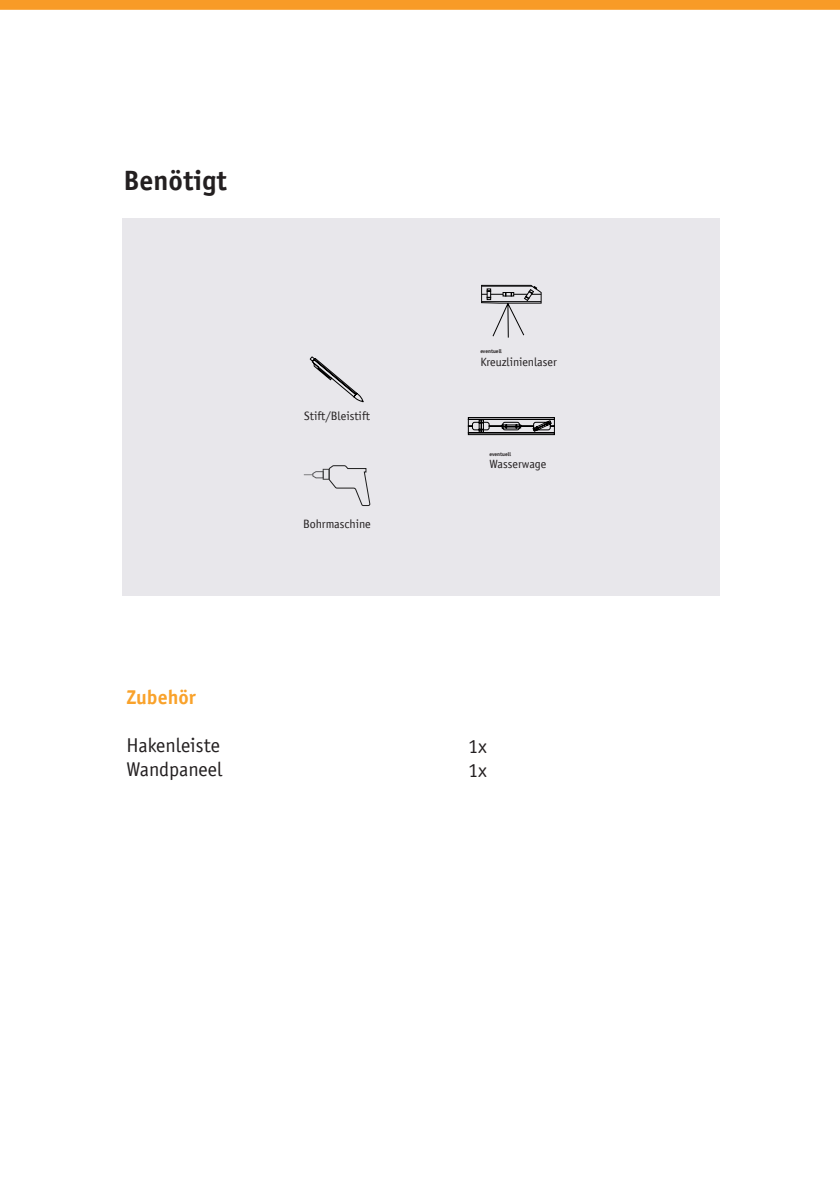
<style>
.page{position:relative;width:840px;height:1191px;background:#fff}
.page>*{position:absolute;margin:0;border:0;box-sizing:border-box;transform-origin:0 0}
.t1{font:700 28px "Officina Sans Std";color:#231f20}
.t2{font:20px "Officina Sans LT";color:#231f20}
.t3{font:700 20px "Officina Sans Std";color:#f9a22b}
.t4{font:12px "Officina Sans LT";color:#231f20}
.t5{font:700 5.4px "Officina Sans Std";color:#231f20}
</style>
<div class="page">
<div style="left:122px;top:218px;width:597px;height:378px;background:#e8e7eb"></div>
<svg style="left:303px;top:465px;width:67px;height:41px"></svg>
<div style="left:323px;top:469px;width:6px;height:10px;border:1px solid #404040"></div>
<svg style="left:309px;top:356px;width:55px;height:47px"></svg>
<svg style="left:481px;top:285px;width:60px;height:53px"></svg>
<svg style="left:467px;top:417px;width:87px;height:18px"></svg>
<div style="left:0;top:0;width:839px;height:10px;background:#f89b27"></div>
<p class="t1" style="left:123px;top:163px;width:105px">Benötigt</p>
<p class="t3" style="left:126px;top:685px;width:71px">Zubehör</p>
<p class="t2" style="left:126px;top:734px;width:95px">Hakenleiste</p>
<p class="t2" style="left:126px;top:758px;width:97px">Wandpaneel</p>
<p class="t4" style="left:304px;top:409px;width:67px">Stift/Bleistift</p>
<p class="t4" style="left:303px;top:517px;width:69px">Bohrmaschine</p>
<p class="t5" style="left:480px;top:347px;width:23px">eventuell</p>
<p class="t4" style="left:480px;top:355px;width:78px">Kreuzlinienlaser</p>
<p class="t5" style="left:489px;top:450px;width:23px">eventuell</p>
<p class="t4" style="left:489px;top:457px;width:58px">Wasserwage</p>
<p class="t2" style="left:468px;top:734px;width:20px">1x</p>
<p class="t2" style="left:468px;top:758px;width:20px">1x</p>
</div>
